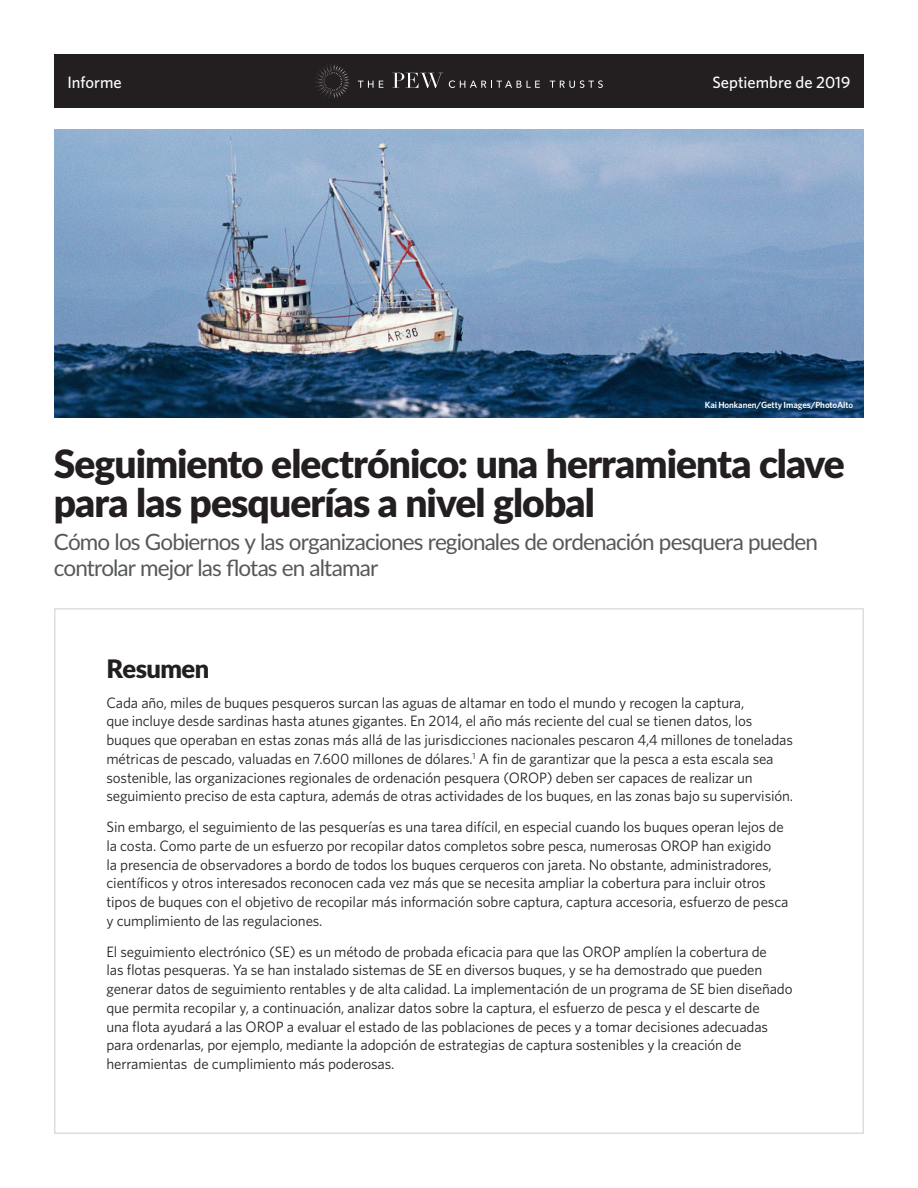
<style>
.page{position:relative;width:918px;height:1188px;background:#fff}
.page>*{position:absolute;margin:0;border:0;box-sizing:border-box;transform-origin:0 0}
.Main_Title{font:900 39px/39px "Lato";letter-spacing:-.025em;color:#231f20}
.t1{font:900 25.5px "Lato";letter-spacing:-.02em;color:#231f20}
.Main_Title_Subhead{font:22.5px/25.5px "Lato";letter-spacing:-.04em;color:#57585a}
.t2{font:500 16.5px "Whitney";color:#fff}
.Body{font:15px/18.8px "Whitney";letter-spacing:-.01em;color:#231f20}
.Photo_credit{font:600 9px "Whitney";letter-spacing:-.01em;color:#fff}
</style>
<div class="page">
<img style="left:54px;top:129px;width:810px;height:289px">
<div style="left:54px;top:54px;width:810px;height:54px;background:#231f20"></div>
<svg style="left:315px;top:64px;width:35px;height:34px"></svg>
<svg style="left:358px;top:81px;width:25px;height:7px"></svg>
<svg style="left:449px;top:80px;width:91px;height:8px"></svg>
<svg style="left:550px;top:80px;width:53px;height:8px"></svg>
<svg style="left:392px;top:73px;width:51px;height:15px"></svg>
<p class="t2" style="left:67px;top:71px;width:56px">Informe</p>
<p class="t2" style="left:712px;top:71px;width:139px">Septiembre de 2019</p>
<p class="Photo_credit" style="left:705px;top:399px;width:150px">Kai Honkanen/Getty Images/PhotoAlto</p>
<p class="Main_Title" style="left:54px;top:443px;width:793px">Seguimiento electrónico: una herramienta clave para las pesquerías a nivel global</p>
<p class="Main_Title_Subhead" style="left:54px;top:528px;width:766px">Cómo los Gobiernos y las organizaciones regionales de ordenación pesquera pueden controlar mejor las flotas en altamar</p>
<h1 class="t1" style="left:106px;top:650px;width:104px">Resumen</h1>
<p class="Body" style="left:106px;top:693px;width:688px">Cada año, miles de buques pesqueros surcan las aguas de altamar en todo el mundo y recogen la captura,<br>que incluye desde sardinas hasta atunes gigantes. En 2014, el año más reciente del cual se tienen datos, los buques que operaban en estas zonas más allá de las jurisdicciones nacionales pescaron 4,4 millones de toneladas métricas de pescado, valuadas en 7.600 millones de dólares.<sup>1</sup> A fin de garantizar que la pesca a esta escala sea sostenible, las organizaciones regionales de ordenación pesquera (OROP) deben ser capaces de realizar un seguimiento preciso de esta captura, además de otras actividades de los buques, en las zonas bajo su supervisión.</p>
<p class="Body" style="left:106px;top:817px;width:684px">Sin embargo, el seguimiento de las pesquerías es una tarea difícil, en especial cuando los buques operan lejos de la costa. Como parte de un esfuerzo por recopilar datos completos sobre pesca, numerosas OROP han exigido<br>la presencia de observadores a bordo de todos los buques cerqueros con jareta. No obstante, administradores, científicos y otros interesados reconocen cada vez más que se necesita ampliar la cobertura para incluir otros tipos de buques con el objetivo de recopilar más información sobre captura, captura accesoria, esfuerzo de pesca y cumplimiento de las regulaciones.</p>
<p class="Body" style="left:106px;top:942px;width:688px">El seguimiento electrónico (SE) es un método de probada eficacia para que las OROP amplíen la cobertura de<br>las flotas pesqueras. Ya se han instalado sistemas de SE en diversos buques, y se ha demostrado que pueden generar datos de seguimiento rentables y de alta calidad. La implementación de un programa de SE bien diseñado que permita recopilar y, a continuación, analizar datos sobre la captura, el esfuerzo de pesca y el descarte de<br>una flota ayudará a las OROP a evaluar el estado de las poblaciones de peces y a tomar decisiones adecuadas para ordenarlas, por ejemplo, mediante la adopción de estrategias de captura sostenibles y la creación de herramientas de cumplimiento más poderosas.</p>
</div>
